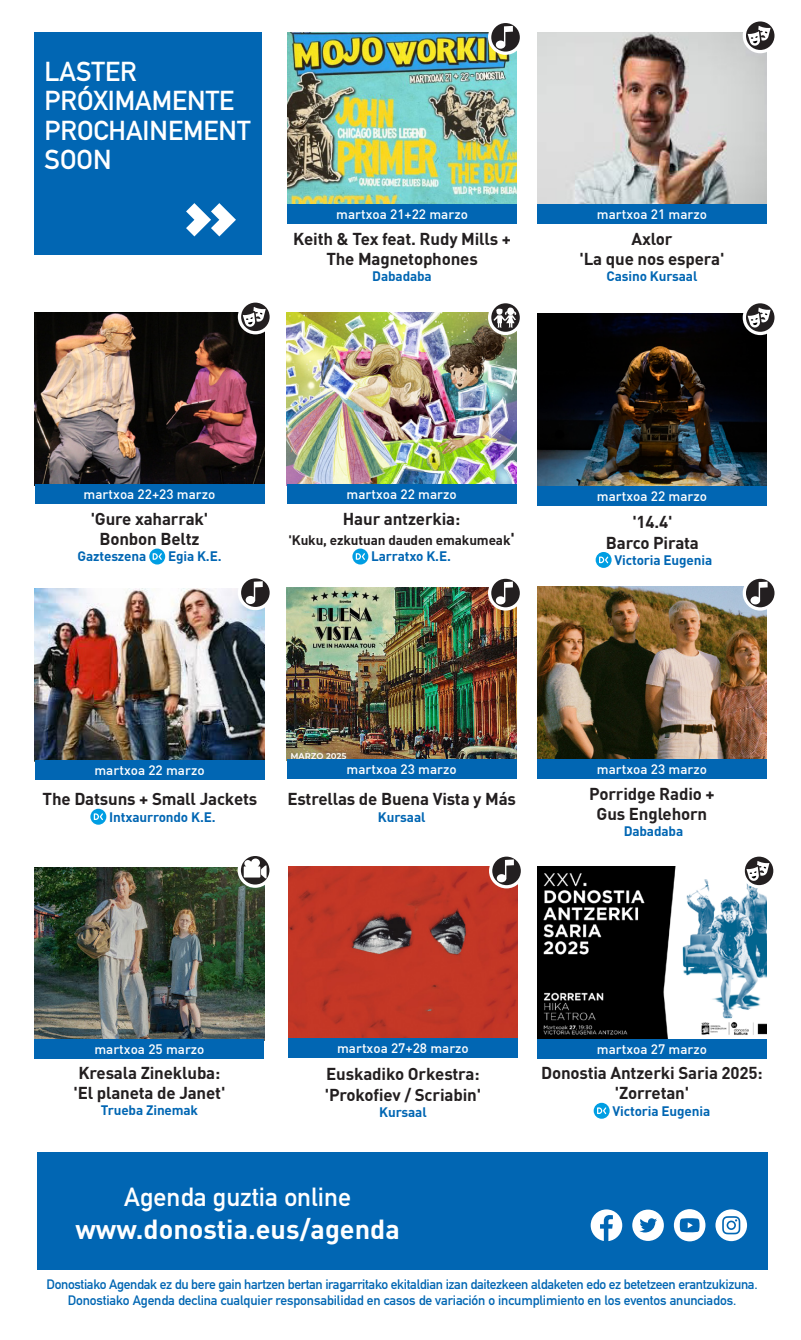
<style>
.page{position:relative;width:801px;height:1340px;background:#fff}
.page>*{position:absolute;margin:0;border:0;box-sizing:border-box;transform-origin:0 0}
.t1{font:27px/29.2px "DIN Mittelschrift Std";color:#fff}
.t2{font:700 27px "DIN";color:#fff}
.t3{font:25.88px "DIN Mittelschrift Std";color:#fff}
.CAJA_-_Titulo_negro{font:700 16.88px/20.2px "DIN";letter-spacing:-.01em;color:#231f20;text-align:center}
.t4{font:13.5px "DIN Mittelschrift Std";letter-spacing:-.025em;color:#0166b3}
.CAJA_-_Fecha{font:500 13.5px "DIN";color:#fff}
.CAJA_-_Titulo_negro-2{font:700 13.5px "DIN";letter-spacing:-.01em;color:#0166b3}
.CAJA_-_Titulo_negro-3{font:700 13.5px "DIN";letter-spacing:-.01em;color:#231f20}
.s1{font-size:16.88px}
</style>
<div class="page">
<div style="left:37px;top:1152px;width:730px;height:118px;background:#0166b3"></div>
<svg style="left:590px;top:1209px;width:32px;height:32px"></svg>
<svg style="left:632px;top:1209px;width:31px;height:31px"></svg>
<svg style="left:673px;top:1209px;width:32px;height:32px"></svg>
<svg style="left:715px;top:1209px;width:32px;height:32px"></svg>
<div style="left:34px;top:32px;width:228px;height:223px;background:#0166b3"></div>
<svg style="left:186px;top:203px;width:50px;height:33px"></svg>
<img style="left:288px;top:866px;width:229px;height:172px">
<div style="left:288px;top:1038px;width:230px;height:19px;background:#0166b3"></div>
<img style="left:35px;top:867px;width:229px;height:172px">
<div style="left:35px;top:1039px;width:229px;height:19px;background:#0166b3"></div>
<svg style="left:90px;top:808px;width:16px;height:16px"></svg>
<img style="left:35px;top:588px;width:229px;height:172px">
<div style="left:35px;top:760px;width:229px;height:20px;background:#0166b3"></div>
<svg style="left:593px;top:1102px;width:16px;height:16px"></svg>
<img style="left:537px;top:866px;width:229px;height:173px">
<div style="left:537px;top:1039px;width:229px;height:19px;background:#0166b3"></div>
<svg style="left:595px;top:552px;width:16px;height:16px"></svg>
<img style="left:537px;top:313px;width:229px;height:173px">
<div style="left:537px;top:486px;width:229px;height:19px;background:#0166b3"></div>
<img style="left:537px;top:587px;width:229px;height:172px">
<div style="left:537px;top:759px;width:229px;height:19px;background:#0166b3"></div>
<svg style="left:149px;top:548px;width:16px;height:16px"></svg>
<img style="left:35px;top:312px;width:229px;height:173px">
<div style="left:35px;top:485px;width:229px;height:19px;background:#0166b3"></div>
<img style="left:287px;top:32px;width:230px;height:173px">
<div style="left:287px;top:205px;width:230px;height:19px;background:#0166b3"></div>
<img style="left:287px;top:588px;width:229px;height:171px">
<div style="left:287px;top:759px;width:229px;height:19px;background:#0166b3"></div>
<img style="left:287px;top:312px;width:229px;height:173px">
<div style="left:287px;top:485px;width:229px;height:19px;background:#0166b3"></div>
<svg style="left:352px;top:548px;width:16px;height:16px"></svg>
<img style="left:537px;top:32px;width:229px;height:173px">
<div style="left:537px;top:205px;width:229px;height:19px;background:#0166b3"></div>
<div style="left:238px;top:575px;width:35px;height:35px;background:#fff;border-radius:50%"></div>
<svg style="left:241px;top:578px;width:28px;height:29px"></svg>
<div style="left:489px;top:853px;width:35px;height:35px;background:#fff;border-radius:50%"></div>
<svg style="left:492px;top:856px;width:28px;height:29px"></svg>
<div style="left:238px;top:299px;width:35px;height:35px;background:#fff;border-radius:50%"></div>
<svg style="left:241px;top:302px;width:28px;height:29px"></svg>
<div style="left:742px;top:300px;width:35px;height:35px;background:#fff;border-radius:50%"></div>
<svg style="left:745px;top:303px;width:29px;height:29px"></svg>
<div style="left:237px;top:852px;width:36px;height:35px;background:#fff;border-radius:50%"></div>
<svg style="left:241px;top:856px;width:28px;height:28px"></svg>
<div style="left:742px;top:18px;width:35px;height:35px;background:#fff;border-radius:50%"></div>
<svg style="left:745px;top:21px;width:29px;height:29px"></svg>
<div style="left:488px;top:300px;width:35px;height:35px;background:#fff;border-radius:50%"></div>
<svg style="left:491px;top:303px;width:28px;height:29px"></svg>
<div style="left:488px;top:20px;width:35px;height:35px;background:#fff;border-radius:50%"></div>
<svg style="left:491px;top:23px;width:28px;height:29px"></svg>
<div style="left:488px;top:575px;width:35px;height:35px;background:#fff;border-radius:50%"></div>
<svg style="left:491px;top:579px;width:28px;height:28px"></svg>
<svg style="left:742px;top:575px;width:35px;height:35px"></svg>
<svg style="left:745px;top:579px;width:29px;height:28px"></svg>
<div style="left:741px;top:853px;width:35px;height:35px;background:#fff;border-radius:50%"></div>
<svg style="left:744px;top:856px;width:29px;height:29px"></svg>
<h1 class="t1" style="left:45px;top:57px;width:207px">LASTER<br>PRÓXIMAMENTE<br>PROCHAINEMENT<br>SOON</h1>
<p class="CAJA_-_Fecha" style="left:336px;top:206px;width:133px">martxoa 21+22 marzo</p>
<p class="CAJA_-_Titulo_negro" style="left:293px;top:228px;width:219px">Keith &amp; Tex feat. Rudy Mills +<br>The Magnetophones</p>
<p class="CAJA_-_Titulo_negro-2" style="left:372px;top:268px;width:61px">Dabadaba</p>
<p class="CAJA_-_Fecha" style="left:596px;top:206px;width:112px">martxoa 21 marzo</p>
<p class="CAJA_-_Titulo_negro" style="left:631px;top:228px;width:42px">Axlor</p>
<p class="CAJA_-_Titulo_negro" style="left:579px;top:248px;width:146px">'La que nos espera'</p>
<p class="CAJA_-_Titulo_negro-2" style="left:606px;top:268px;width:92px">Casino Kursaal</p>
<p class="CAJA_-_Fecha" style="left:84px;top:486px;width:133px">martxoa 22+23 marzo</p>
<p class="CAJA_-_Titulo_negro" style="left:91px;top:508px;width:119px">'Gure xaharrak'</p>
<p class="CAJA_-_Titulo_negro" style="left:99px;top:528px;width:102px">Bonbon Beltz</p>
<p class="CAJA_-_Titulo_negro-2" style="left:77px;top:547px;width:70px">Gazteszena</p>
<p class="CAJA_-_Titulo_negro-2" style="left:168px;top:547px;width:55px">Egia K.E.</p>
<p class="CAJA_-_Fecha" style="left:346px;top:485px;width:112px">martxoa 22 marzo</p>
<p class="CAJA_-_Titulo_negro" style="left:343px;top:508px;width:119px">Haur antzerkia:</p>
<p class="CAJA_-_Titulo_negro-3" style="left:288px;top:531px;width:228px">'Kuku, ezkutuan dauden emakumeak<span class="s1">'</span></p>
<p class="CAJA_-_Titulo_negro-2" style="left:371px;top:547px;width:81px">Larratxo K.E.</p>
<p class="CAJA_-_Fecha" style="left:596px;top:487px;width:112px">martxoa 22 marzo</p>
<p class="CAJA_-_Titulo_negro" style="left:632px;top:511px;width:42px">'14.4'</p>
<p class="CAJA_-_Titulo_negro" style="left:606px;top:531px;width:94px">Barco Pirata</p>
<p class="CAJA_-_Titulo_negro-2" style="left:614px;top:551px;width:99px">Victoria Eugenia</p>
<p class="CAJA_-_Fecha" style="left:94px;top:761px;width:112px">martxoa 22 marzo</p>
<p class="CAJA_-_Titulo_negro" style="left:43px;top:788px;width:216px">The Datsuns + Small Jackets</p>
<p class="CAJA_-_Titulo_negro-2" style="left:109px;top:807px;width:108px">Intxaurrondo K.E.</p>
<p class="CAJA_-_Fecha" style="left:346px;top:760px;width:112px">martxoa 23 marzo</p>
<p class="CAJA_-_Titulo_negro" style="left:287px;top:788px;width:230px">Estrellas de Buena Vista y Más</p>
<p class="CAJA_-_Titulo_negro-2" style="left:378px;top:807px;width:49px">Kursaal</p>
<p class="CAJA_-_Fecha" style="left:596px;top:760px;width:112px">martxoa 23 marzo</p>
<p class="CAJA_-_Titulo_negro" style="left:589px;top:782px;width:127px">Porridge Radio +</p>
<p class="CAJA_-_Titulo_negro" style="left:596px;top:803px;width:112px">Gus Englehorn</p>
<p class="CAJA_-_Titulo_negro-2" style="left:623px;top:822px;width:61px">Dabadaba</p>
<p class="CAJA_-_Fecha" style="left:94px;top:1040px;width:112px">martxoa 25 marzo</p>
<p class="CAJA_-_Fecha" style="left:337px;top:1039px;width:133px">martxoa 27+28 marzo</p>
<p class="CAJA_-_Titulo_negro" style="left:79px;top:1061px;width:143px">Kresala Zinekluba:</p>
<p class="CAJA_-_Titulo_negro" style="left:73px;top:1081px;width:153px">'El planeta de Janet'</p>
<p class="CAJA_-_Titulo_negro-2" style="left:101px;top:1101px;width:99px">Trueba Zinemak</p>
<p class="CAJA_-_Titulo_negro" style="left:326px;top:1063px;width:155px">Euskadiko Orkestra:</p>
<p class="CAJA_-_Titulo_negro" style="left:325px;top:1083px;width:158px">'Prokofiev / Scriabin'</p>
<p class="CAJA_-_Titulo_negro-2" style="left:379px;top:1103px;width:49px">Kursaal</p>
<p class="CAJA_-_Fecha" style="left:596px;top:1040px;width:112px">martxoa 27 marzo</p>
<p class="CAJA_-_Titulo_negro" style="left:541px;top:1062px;width:223px">Donostia Antzerki Saria 2025: 'Zorretan'</p>
<p class="CAJA_-_Titulo_negro-2" style="left:612px;top:1101px;width:99px">Victoria Eugenia</p>
<p class="t3" style="left:124px;top:1181px;width:228px">Agenda guztia online</p>
<p class="t2" style="left:75px;top:1211px;width:326px">www.donostia.eus/agenda</p>
<p class="t4" style="left:47px;top:1276px;width:712px">Donostiako Agendak ez du bere gain hartzen bertan iragarritako ekitaldian izan daitezkeen aldaketen edo ez betetzeen erantzukizuna.</p>
<p class="t4" style="left:68px;top:1292px;width:670px">Donostiako Agenda declina cualquier responsabilidad en casos de variación o incumplimiento en los eventos anunciados.</p>
</div>
